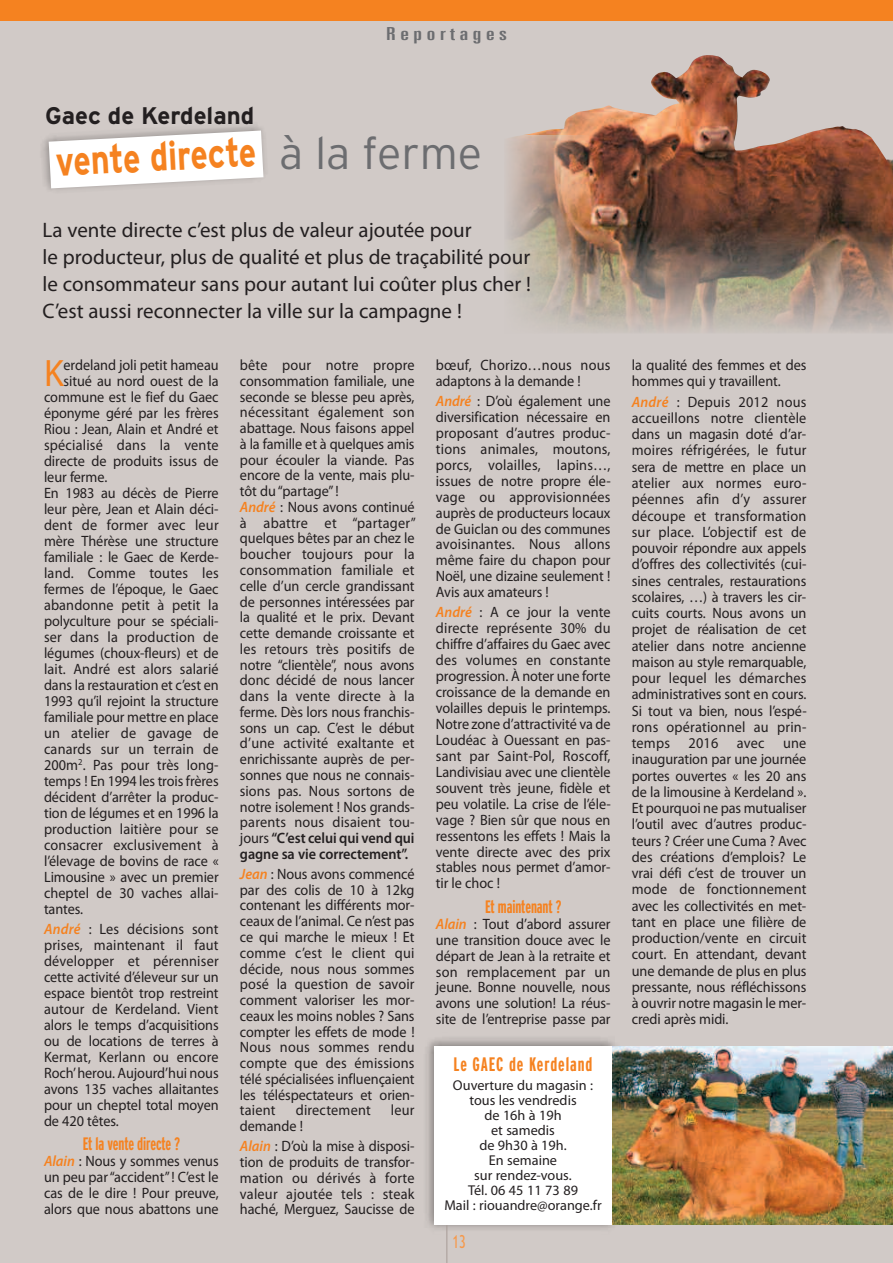
<style>
.page{position:relative;width:893px;height:1263px;background:#d1cac7}
.page>*{position:absolute;margin:0;border:0;box-sizing:border-box;transform-origin:0 0}
.t1{font:300 45px "Interstate";color:#6c6d70}
.t2{font:700 40.5px "Interstate";color:#f58220;scale:.8 1}
.t3{font:38.25px "Myriad Pro";color:#f58220;scale:.95 1}
.t4{font:700 24px "Interstate";color:#231f20}
.t5{font:21px/27px "Myriad Pro";color:#231f20}
.t6{font:700 extra-condensed 19.5px "Interstate";letter-spacing:.05em;color:#f58220}
.t7{font:700 extra-condensed 18px "Interstate";letter-spacing:-.005em;color:#f58220;scale:.95 1}
.t8{font:extra-condensed 18px "Zurich BT";letter-spacing:.15em;color:#6c6d70;scale:1.5 1}
.t9{font:18px "Trebuchet MS";color:#f79848;scale:.7 1}
.t10{font:15px/15.8px "Myriad Pro";letter-spacing:-.005em;color:#231f20;text-align:justify;scale:.95 1}
.t11{font:15px "Myriad Pro";letter-spacing:.015em;color:#231f20;scale:.95 1}
.t12{font:14.25px/15px "Myriad Pro";color:#231f20;text-align:center}
.s1{font-weight:600;font-style:italic;color:#f58220}
.s2{font-weight:600}
</style>
<div class="page">
<img style="left:524px;top:55px;width:369px;height:173px">
<img style="left:590px;top:228px;width:303px;height:104px">
<svg style="left:507px;top:135px;width:83px;height:195px"></svg>
<img style="left:43px;top:126px;width:222px;height:64px">
<svg style="left:49px;top:131px;width:214px;height:57px;background:#f3f2f2"></svg>
<img style="left:426px;top:1038px;width:189px;height:199px">
<div style="left:434px;top:1046px;width:178px;height:179px;background:#fff"></div>
<div style="left:0;top:0;width:893px;height:21px;background:#f58220"></div>
<hr style="left:446px;top:1225px;width:1px;height:38px;background:#a79b96">
<img style="left:612px;top:1046px;width:281px;height:179px">
<p class="t8" style="left:386px;top:27px;width:83px">Reportages</p>
<h3 class="t4" style="left:45px;top:102px;width:210px">Gaec de Kerdeland</h3>
<h2 class="t2" style="left:54px;top:139px;width:253px;rotate:-3deg">vente directe</h2>
<h1 class="t1" style="left:279px;top:127px;width:205px">à la ferme</h1>
<h3 class="t5" style="left:43px;top:218px;width:490px">La vente directe c’est plus de valeur ajoutée pour<br>le producteur, plus de qualité et plus de traçabilité pour le consommateur sans pour autant lui coûter plus cher !<br>C’est aussi reconnecter la ville sur la campagne !</h3>
<h3 class="t3" style="left:44px;top:359px;width:22px">K</h3>
<p class="t10" style="left:64px;top:358px;width:165px">erdeland joli petit hameau</p>
<p class="t10" style="left:64px;top:374px;width:165px">situé au nord ouest de la</p>
<p class="t10" style="left:44px;top:390px;width:185px">commune est le fief du Gaec</p>
<p class="t10" style="left:44px;top:406px;width:185px">éponyme géré par les frères</p>
<p class="t10" style="left:44px;top:422px;width:185px">Riou : Jean, Alain et André et</p>
<p class="t11" style="left:44px;top:439px;width:185px">spécialisé dans la vente</p>
<p class="t10" style="left:44px;top:454px;width:185px">directe de produits issus de</p>
<p class="t10" style="left:44px;top:470px;width:68px">leur ferme.</p>
<p class="t10" style="left:44px;top:486px;width:185px">En 1983 au décès de Pierre</p>
<p class="t10" style="left:44px;top:502px;width:185px">leur père, Jean et Alain déci-</p>
<p class="t11" style="left:44px;top:519px;width:185px">dent de former avec leur</p>
<p class="t10" style="left:44px;top:534px;width:185px">mère Thérèse une structure</p>
<p class="t10" style="left:44px;top:550px;width:186px">familiale : le Gaec de Kerde-</p>
<p class="t11" style="left:44px;top:567px;width:185px">land. Comme toutes les</p>
<p class="t10" style="left:44px;top:582px;width:185px">fermes de l’époque, le Gaec</p>
<p class="t10" style="left:44px;top:598px;width:185px">abandonne petit à petit la</p>
<p class="t10" style="left:44px;top:614px;width:185px">polyculture pour se spéciali-</p>
<p class="t11" style="left:44px;top:631px;width:185px">ser dans la production de</p>
<p class="t10" style="left:44px;top:646px;width:185px">légumes (choux-fleurs) et de</p>
<p class="t10" style="left:44px;top:662px;width:185px">lait. André est alors salarié</p>
<p class="t10" style="left:44px;top:678px;width:185px">dans la restauration et c’est en</p>
<p class="t10" style="left:44px;top:694px;width:185px">1993 qu’il rejoint la structure</p>
<p class="t10" style="left:44px;top:710px;width:185px">familiale pour mettre en place</p>
<p class="t11" style="left:44px;top:727px;width:185px">un atelier de gavage de</p>
<p class="t11" style="left:44px;top:743px;width:185px">canards sur un terrain de</p>
<p class="t10" style="left:44px;top:758px;width:185px">200m<sup>2</sup>. Pas pour très long-</p>
<p class="t10" style="left:44px;top:774px;width:185px">temps ! En 1994 les trois frères</p>
<p class="t10" style="left:44px;top:790px;width:185px">décident d’arrêter la produc-</p>
<p class="t10" style="left:44px;top:806px;width:185px">tion de légumes et en 1996 la</p>
<p class="t10" style="left:44px;top:822px;width:185px">production laitière pour se</p>
<p class="t11" style="left:44px;top:839px;width:185px">consacrer exclusivement à</p>
<p class="t10" style="left:44px;top:854px;width:185px">l’élevage de bovins de race «</p>
<p class="t10" style="left:44px;top:870px;width:185px">Limousine » avec un premier</p>
<p class="t10" style="left:44px;top:886px;width:185px">cheptel de 30 vaches allai-</p>
<p class="t10" style="left:44px;top:902px;width:43px">tantes.</p>
<p class="t10" style="left:44px;top:922px;width:185px"><span class="s1">André</span> : Les décisions sont prises, maintenant il faut développer et pérenniser cette activité d’éleveur sur un espace bientôt trop restreint autour de Kerdeland. Vient alors le temps d’acquisitions ou de locations de terres à Kermat, Kerlann ou encore Roch’herou. Aujourd’hui nous avons 135 vaches allaitantes pour un cheptel total moyen de 420 têtes.</p>
<p class="t7" style="left:83px;top:1134px;width:104px">Et la vente directe ?</p>
<p class="t10" style="left:44px;top:1154px;width:185px"><span class="s1">Alain</span> : Nous y sommes venus un peu par“accident”! C’est le cas de le dire ! Pour preuve, alors que nous abattons une</p>
<p class="t10" style="left:240px;top:358px;width:187px;text-align:left">bête pour notre propre consommation familiale, une seconde se blesse peu après, nécessitant également son abattage. Nous faisons appel à la famille et à quelques amis pour écouler la viande. Pas encore de la vente, mais plu&shy;tôt du “partage”!<br><span class="s1">André</span> : Nous avons continué à abattre et “partager” quelques bêtes par an chez le boucher toujours pour la consommation familiale et celle d’un cercle grandissant de personnes intéressées par la qualité et le prix. Devant cette demande croissante et les retours très positifs de notre “clientèle”, nous avons donc décidé de nous lancer dans la vente directe à la ferme. Dès lors nous franchis&shy;sons un cap. C’est le début d’une activité exaltante et enrichissante auprès de per&shy;sonnes que nous ne connais&shy;sions pas. Nous sortons de notre isolement ! Nos grands&shy;parents nous disaient tou&shy;jours <span class="s2">“C’est celui qui vend qui gagne sa vie correctement”.</span></p>
<p class="t10" style="left:240px;top:867px;width:185px"><span class="s1">Jean</span> : Nous avons commencé par des colis de 10 à 12kg contenant les différents mor&shy;ceaux de l’animal. Ce n’est pas ce qui marche le mieux ! Et comme c’est le client qui décide, nous nous sommes posé la question de savoir comment valoriser les mor&shy;ceaux les moins nobles ? Sans compter les effets de mode !<br>Nous nous sommes rendu compte que des émissions télé spécialisées influençaient les téléspectateurs et orien&shy;taient</p>
<p class="t11" style="left:296px;top:1105px;width:81px">directement</p>
<p class="t10" style="left:391px;top:1104px;width:26px">leur</p>
<p class="t10" style="left:240px;top:1117px;width:185px;line-height:20px">demande !<br><span class="s1">Alain</span> : D’où la mise à disposi-</p>
<p class="t10" style="left:240px;top:1155px;width:185px">tion de produits de transfor&shy;mation ou dérivés à forte valeur ajoutée tels : steak haché, Merguez, Saucisse de</p>
<p class="t10" style="left:436px;top:358px;width:185px">bœuf, Chorizo…nous nous adaptons à la demande !</p>
<p class="t10" style="left:436px;top:394px;width:186px"><span class="s1">André</span> : D’où également une diversification nécessaire en proposant d’autres produc&shy;tions animales, moutons, porcs, volailles, lapins…, issues de notre propre éle&shy;vage ou approvisionnées auprès de producteurs locaux de Guiclan ou des communes avoisinantes. Nous allons même faire du chapon pour Noël, une dizaine seulement !<br>Avis aux amateurs !</p>
<p class="t10" style="left:436px;top:606px;width:186px"><span class="s1">André</span> : A ce jour la vente directe représente 30% du chiffre d’affaires du Gaec avec des volumes en constante progression. À noter une forte croissance de la demande en volailles depuis le printemps.<br>Notre zone d’attractivité va de Loudéac à Ouessant en pas&shy;sant par Saint-Pol, Roscoff, Landivisiau avec une clientèle souvent très jeune, fidèle et peu volatile. La crise de l’éle&shy;vage ? Bien sûr que nous en ressentons les effets ! Mais la vente directe avec des prix stables nous permet d’amor&shy;tir le choc !</p>
<p class="t7" style="left:485px;top:896px;width:82px">Et maintenant ?</p>
<p class="t10" style="left:436px;top:917px;width:185px"><span class="s1">Alain</span> : Tout d’abord assurer une transition douce avec le départ de Jean à la retraite et son remplacement par un jeune. Bonne nouvelle, nous avons une solution! La réus&shy;site de l’entreprise passe par</p>
<h3 class="t6" style="left:454px;top:1052px;width:140px">Le GAEC de Kerdeland</h3>
<p class="t12" style="left:444px;top:1079px;width:159px">Ouverture du magasin : tous les vendredis<br>de 16h à 19h<br>et samedis<br>de 9h30 à 19h.<br>En semaine<br>sur rendez-vous.<br>Tél. 06 45 11 73 89<br>Mail : riouandre@orange.fr</p>
<p class="t9" style="left:453px;top:1231px;width:20px">13</p>
<p class="t10" style="left:632px;top:358px;width:185px;line-height:16.2px">la qualité des femmes et des hommes qui y travaillent.</p>
<p class="t10" style="left:632px;top:395px;width:186px;line-height:16.2px"><span class="s1">André</span> : Depuis 2012 nous accueillons notre clientèle dans un magasin doté d’ar&shy;moires réfrigérées, le futur sera de mettre en place un atelier aux normes euro&shy;péennes afin d’y assurer découpe et transformation sur place. L’objectif est de pouvoir répondre aux appels d’offres des collectivités (cui&shy;sines centrales, restaurations scolaires, …) à travers les cir&shy;cuits courts. Nous avons un projet de réalisation de cet atelier dans notre ancienne maison au style remarquable, pour lequel les démarches administratives sont en cours.<br>Si tout va bien, nous l’espé&shy;rons opérationnel au prin&shy;temps 2016 avec une inauguration par une journée portes ouvertes « les 20 ans de la limousine à Kerdeland ».<br>Et pourquoi ne pas mutualiser l’outil avec d’autres produc&shy;teurs ? Créer une Cuma ? Avec des créations d’emplois? Le vrai défi c’est de trouver un mode de fonctionnement avec les collectivités en met&shy;tant en place une filière de production/vente en circuit court. En attendant, devant une demande de plus en plus pressante, nous réfléchissons à ouvrir notre magasin le mer&shy;credi après midi.</p>
</div>
